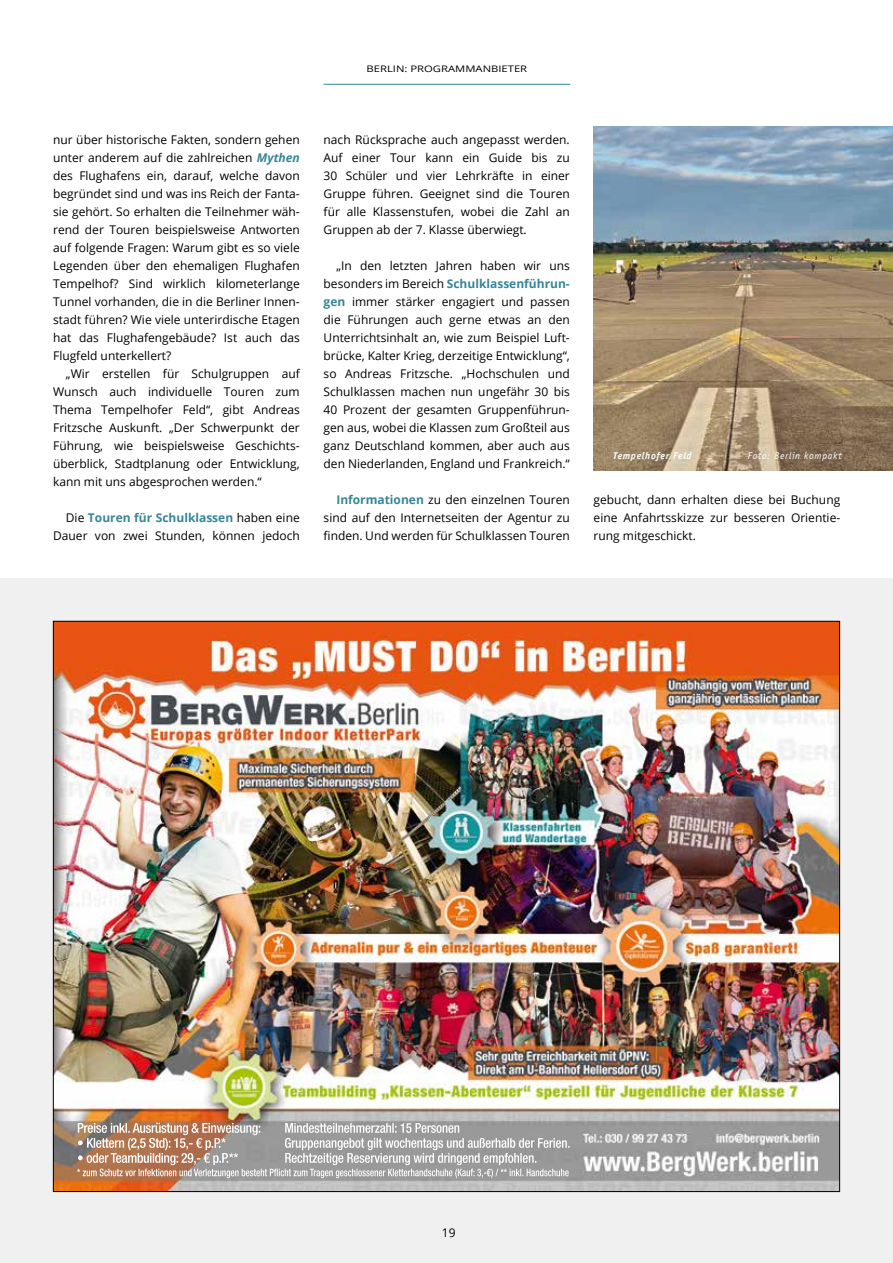
<style>
.page{position:relative;width:893px;height:1263px;background:#fff}
.page>*{position:absolute;margin:0;border:0;box-sizing:border-box;transform-origin:0 0}
.t1{font:12px/18px "Open Sans";color:#000;text-align:justify}
.t2{font:italic 10.5px "Sportiv";letter-spacing:.065em;color:#fff}
.t3{font:italic 700 10.5px "Sportiv";letter-spacing:.065em;color:#fff}
.t4{font:9px "Open Sans";color:#000;scale:1.25 1}
.s1{font-weight:700;font-style:italic;color:#368697}
.s2{font-weight:700;color:#368697}
</style>
<div class="page">
<div style="left:0;top:578px;width:893px;height:685px;background:#f0f0f1"></div>
<hr style="left:324px;top:84px;width:246px;height:1px;background:#368697">
<img style="left:55px;top:623px;width:783px;height:567px">
<svg style="left:77px;top:1123px;width:493px;height:55px;background:#b1a69f"></svg>
<img style="left:594px;top:126px;width:299px;height:344px">
<p class="t4" style="left:367px;top:63px;width:130px">BERLIN: PROGRAMMANBIETER</p>
<p class="t1" style="left:53px;top:130px;width:248px">nur über historische Fakten, sondern gehen unter anderem auf die zahlreichen <span class="s1">Mythen </span>des Flughafens ein, darauf, welche davon begründet sind und was ins Reich der Fanta&shy;sie gehört. So erhalten die Teilnehmer wäh&shy;rend der Touren beispielsweise Antworten auf folgende Fragen: Warum gibt es so viele Legenden über den ehemaligen Flughafen Tempelhof? Sind wirklich kilometerlange Tunnel vorhanden, die in die Berliner Innen&shy;stadt führen? Wie viele unterirdische Etagen hat das Flughafengebäude? Ist auch das Flugfeld unterkellert?</p>
<p class="t1" style="left:53px;top:364px;width:248px;text-indent:13px">„Wir erstellen für Schulgruppen auf Wunsch auch individuelle Touren zum Thema Tempelhofer Feld“, gibt Andreas Fritzsche Auskunft. „Der Schwerpunkt der Führung, wie beispielsweise Geschichts&shy;überblick, Stadtplanung oder Entwicklung, kann mit uns abgesprochen werden.“</p>
<p class="t1" style="left:53px;top:508px;width:248px;text-align:right">Die <span class="s2">Touren für Schulklassen</span> haben eine<br>Dauer von zwei Stunden, können jedoch</p>
<p class="t1" style="left:324px;top:130px;width:248px">nach Rücksprache auch angepasst werden.<br>Auf einer Tour kann ein Guide bis zu 30 Schüler und vier Lehrkräfte in einer Gruppe führen. Geeignet sind die Touren für alle Klassenstufen, wobei die Zahl an Gruppen ab der 7. Klasse überwiegt.</p>
<p class="t1" style="left:324px;top:256px;width:248px;text-indent:13px">„In den letzten Jahren haben wir uns besonders im Bereich <span class="s2">Schulklassenführun&shy;gen</span> immer stärker engagiert und passen die Führungen auch gerne etwas an den Unterrichtsinhalt an, wie zum Beispiel Luft&shy;brücke, Kalter Krieg, derzeitige Entwicklung“, so Andreas Fritzsche. „Hochschulen und Schulklassen machen nun ungefähr 30 bis 40 Prozent der gesamten Gruppenführun&shy;gen aus, wobei die Klassen zum Großteil aus ganz Deutschland kommen, aber auch aus den Niederlanden, England und Frankreich.“</p>
<p class="t1" style="left:324px;top:490px;width:248px;text-indent:13px"><span class="s2">Informationen</span> zu den einzelnen Touren sind auf den Internetseiten der Agentur zu finden. Und werden für Schulklassen Touren</p>
<p class="t1" style="left:594px;top:490px;width:248px">gebucht, dann erhalten diese bei Buchung eine Anfahrtsskizze zur besseren Orientie&shy;rung mitgeschickt.</p>
<p class="t3" style="left:613px;top:450px;width:80px">Tempelhofer Feld</p>
<p class="t2" style="left:748px;top:450px;width:95px">Foto: Berlin kompakt</p>
<p class="t1" style="left:442px;top:1223px;width:15px">19</p>
</div>
